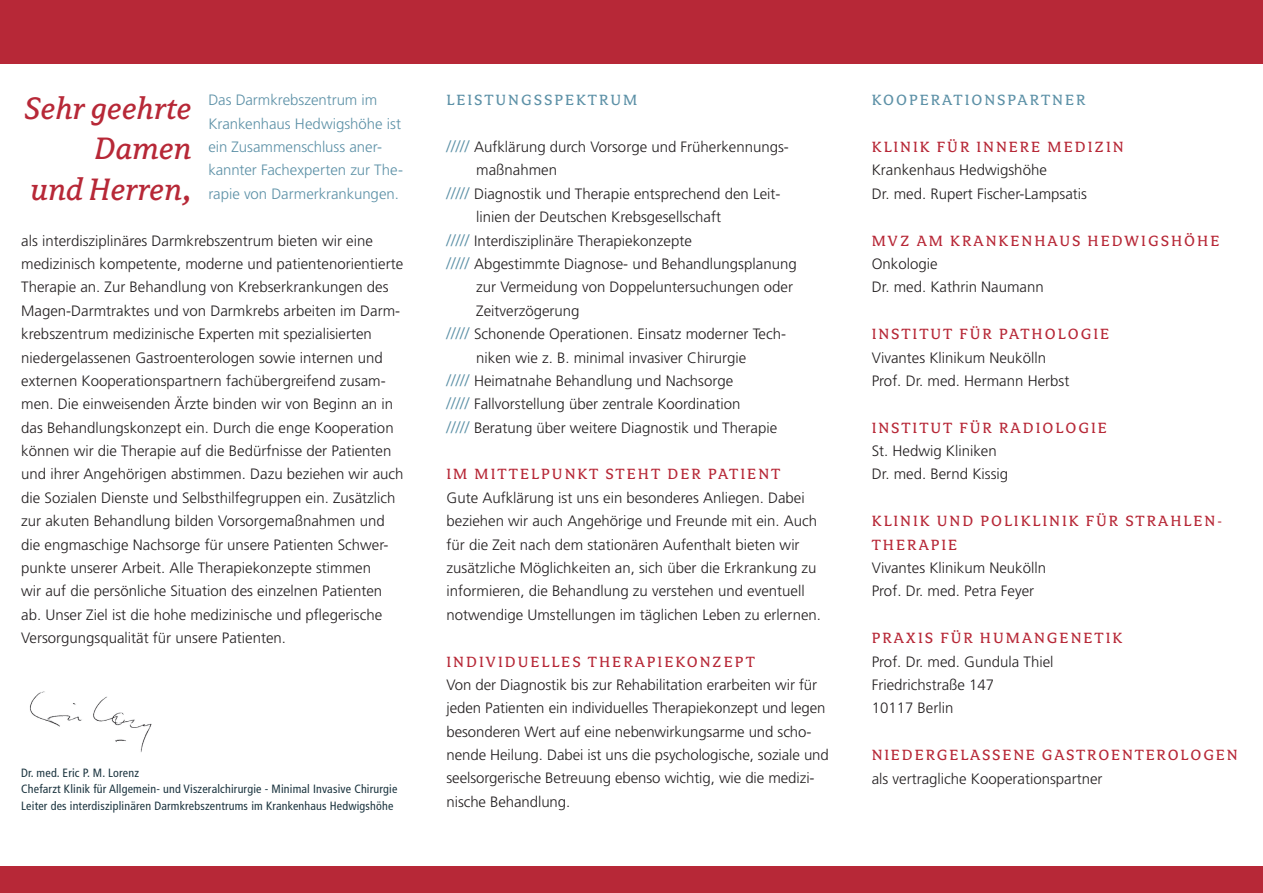
<style>
.page{position:relative;width:1263px;height:893px;background:#fff}
.page>*{position:absolute;margin:0;border:0;box-sizing:border-box;transform-origin:0 0}
.t1{font:italic 34.5px/40.5px "Avance";color:#b72837;text-align:right}
.t2{font:16.5px/23.4px "Avance";letter-spacing:.12em;color:#b72837}
.t3{font:16.5px "Avance";letter-spacing:.12em;color:#5d91a7}
.t4{font:300 15px/23.4px "Frutiger LT Std";color:#231f20}
.t5{font:300 15px/23.4px "Frutiger LT Std";letter-spacing:-.005em;color:#5d91a7}
.t6{font:condensed 12px/16.5px "Frutiger LT Std";letter-spacing:.015em;color:#1b343f}
.s1{font-size:16.5px;color:#5d91a7}
</style>
<div class="page">
<div style="left:0;top:0;width:1263px;height:64px;background:#b72837"></div>
<img style="left:30px;top:691px;width:122px;height:61px">
<div style="left:0;top:866px;width:1263px;height:27px;background:#b72837"></div>
<p class="t5" style="left:208px;top:89px;width:196px">Das Darmkrebszentrum im<br>Krankenhaus Hedwigshöhe ist ein Zusammenschluss aner&shy;kannter Fachexperten zur The&shy;rapie von Darmerkrankungen.</p>
<p class="t4" style="left:21px;top:229px;width:384px">als interdisziplinäres Darmkrebszentrum bieten wir eine medizinisch kompetente, moderne und patientenorientierte Therapie an. Zur Behandlung von Krebserkrankungen des Magen-Darmtraktes und von Darmkrebs arbeiten im Darm&shy;krebszentrum medizinische Experten mit spezialisierten niedergelassenen Gastroenterologen sowie internen und externen Kooperationspartnern fachübergreifend zusam&shy;men. Die einweisenden Ärzte binden wir von Beginn an in das Behandlungskonzept ein. Durch die enge Kooperation können wir die Therapie auf die Bedürfnisse der Patienten und ihrer Angehörigen abstimmen. Dazu beziehen wir auch die Sozialen Dienste und Selbsthilfegruppen ein. Zusätzlich zur akuten Behandlung bilden Vorsorgemaßnahmen und die engmaschige Nachsorge für unsere Patienten Schwer&shy;punkte unserer Arbeit. Alle Therapiekonzepte stimmen<br>wir auf die persönliche Situation des einzelnen Patienten ab. Unser Ziel ist die hohe medizinische und pflegerische Versorgungsqualität für unsere Patienten.</p>
<h1 class="t1" style="left:24px;top:87px;width:169px">Sehr geehrte<br>Damen<br>und Herren,</h1>
<p class="t3" style="left:446px;top:91px;width:192px">LEISTUNGSSPEKTRUM</p>
<p class="t4" style="left:446px;top:135px;width:344px"><span class="s1">/////</span> Aufklärung durch Vorsorge und Früherkennungs-</p>
<p class="t4" style="left:476px;top:159px;width:82px">maßnahmen</p>
<p class="t4" style="left:446px;top:182px;width:335px"><span class="s1">/////</span> Diagnostik und Therapie entsprechend den Leit-</p>
<p class="t4" style="left:476px;top:206px;width:246px">linien der Deutschen Krebsgesellschaft</p>
<p class="t4" style="left:446px;top:229px;width:247px"><span class="s1">/////</span> Interdisziplinäre Therapiekonzepte</p>
<p class="t4" style="left:446px;top:252px;width:352px"><span class="s1">/////</span> Abgestimmte Diagnose- und Behandlungsplanung</p>
<p class="t4" style="left:476px;top:276px;width:318px">zur Vermeidung von Doppeluntersuchungen oder</p>
<p class="t4" style="left:476px;top:299px;width:105px">Zeitverzögerung</p>
<p class="t4" style="left:446px;top:322px;width:341px"><span class="s1">/////</span> Schonende Operationen. Einsatz moderner Tech-</p>
<p class="t4" style="left:476px;top:346px;width:272px">niken wie z. B. minimal invasiver Chirurgie</p>
<p class="t4" style="left:446px;top:369px;width:288px"><span class="s1">/////</span> Heimatnahe Behandlung und Nachsorge</p>
<p class="t4" style="left:446px;top:393px;width:295px"><span class="s1">/////</span> Fallvorstellung über zentrale Koordination</p>
<p class="t4" style="left:446px;top:416px;width:332px"><span class="s1">/////</span> Beratung über weitere Diagnostik und Therapie</p>
<p class="t2" style="left:446px;top:463px;width:335px">IM MITTELPUNKT STEHT DER PATIENT</p>
<p class="t4" style="left:446px;top:486px;width:376px">Gute Aufklärung ist uns ein besonderes Anliegen. Dabei beziehen wir auch Angehörige und Freunde mit ein. Auch für die Zeit nach dem stationären Aufenthalt bieten wir zusätzliche Möglichkeiten an, sich über die Erkrankung zu informieren, die Behandlung zu verstehen und eventuell notwendige Umstellungen im täglichen Leben zu erlernen.</p>
<p class="t2" style="left:446px;top:650px;width:310px">INDIVIDUELLES THERAPIEKONZEPT</p>
<p class="t4" style="left:446px;top:673px;width:384px">Von der Diagnostik bis zur Rehabilitation erarbeiten wir für jeden Patienten ein individuelles Therapiekonzept und legen besonderen Wert auf eine nebenwirkungsarme und scho&shy;nende Heilung. Dabei ist uns die psychologische, soziale und seelsorgerische Betreuung ebenso wichtig, wie die medizi&shy;nische Behandlung.</p>
<p class="t6" style="left:21px;top:764px;width:378px">Dr. med. Eric P. M. Lorenz<br>Chefarzt Klinik für Allgemein- und Viszeralchirurgie - Minimal Invasive Chirurgie<br>Leiter des interdisziplinären Darmkrebszentrums im Krankenhaus Hedwigshöhe</p>
<p class="t3" style="left:872px;top:91px;width:215px">KOOPERATIONSPARTNER</p>
<p class="t2" style="left:872px;top:135px;width:253px">KLINIK FÜR INNERE MEDIZIN</p>
<p class="t4" style="left:872px;top:159px;width:217px">Krankenhaus Hedwigshöhe<br>Dr. med. Rupert Fischer-Lampsatis</p>
<p class="t2" style="left:872px;top:229px;width:349px">MVZ AM KRANKENHAUS HEDWIGSHÖHE</p>
<p class="t4" style="left:872px;top:252px;width:173px">Onkologie<br>Dr. med. Kathrin Naumann</p>
<p class="t2" style="left:872px;top:322px;width:239px">INSTITUT FÜR PATHOLOGIE</p>
<p class="t4" style="left:872px;top:346px;width:199px">Vivantes Klinikum Neukölln<br>Prof. Dr. med. Hermann Herbst</p>
<p class="t2" style="left:872px;top:416px;width:237px">INSTITUT FÜR RADIOLOGIE</p>
<p class="t4" style="left:872px;top:439px;width:138px">St. Hedwig Kliniken<br>Dr. med. Bernd Kissig</p>
<p class="t2" style="left:872px;top:509px;width:352px">KLINIK UND POLIKLINIK FÜR STRAHLEN-<br>THERAPIE</p>
<p class="t4" style="left:872px;top:556px;width:176px">Vivantes Klinikum Neukölln<br>Prof. Dr. med. Petra Feyer</p>
<p class="t2" style="left:872px;top:626px;width:252px">PRAXIS FÜR HUMANGENETIK</p>
<p class="t4" style="left:872px;top:650px;width:183px">Prof. Dr. med. Gundula Thiel<br>Friedrichstraße 147<br>10117 Berlin</p>
<p class="t2" style="left:872px;top:743px;width:367px">NIEDERGELASSENE GASTROENTEROLOGEN</p>
<p class="t4" style="left:872px;top:767px;width:232px">als vertragliche Kooperationspartner</p>
</div>
